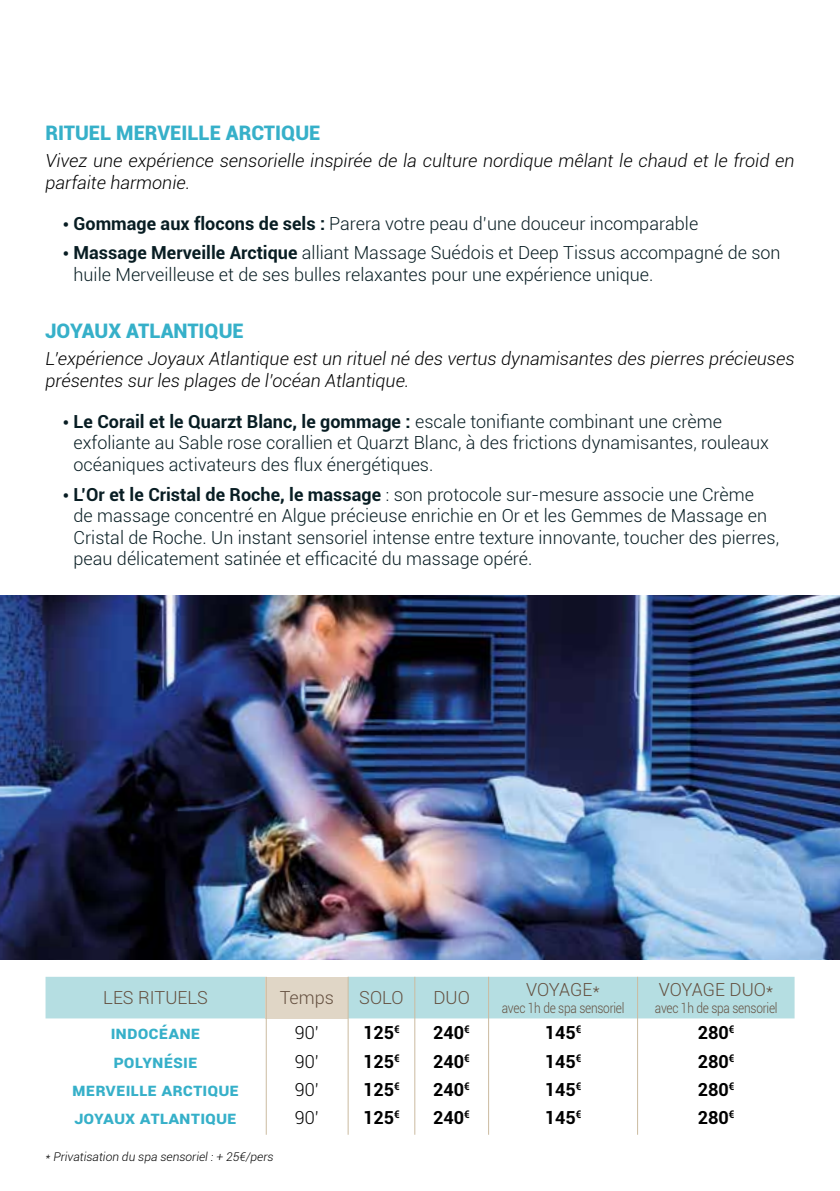
<style>
.page{position:relative;width:840px;height:1191px;background:#fff}
.page>*{position:absolute;margin:0;border:0;box-sizing:border-box;transform-origin:0 0}
.t1{font:900 20px "Roboto";color:#36b0c9}
.t2{font:300 18px/21.6px "Roboto";color:#081d23}
.t3{font:italic 300 18px/21.6px "Roboto";color:#000}
.t4{font:700 18px "Roboto";color:#000}
.t5{font:700 18px "Roboto";color:#36b0c9}
.t6{font:300 18px "Roboto";color:#645040}
.t7{font:300 18px "Roboto";color:#000}
.t8{font:300 14px "Roboto";letter-spacing:-.02em;color:#645040;scale:.85 1}
.t9{font:italic 300 12px "Roboto";color:#000}
.s1{font-family:"Vista Sans Med";font-weight:400;font-size:20px}
.s2{font-weight:700}
</style>
<div class="page">
<div style="left:45px;top:976px;width:749px;height:42px;background:#b5dee2"></div>
<div style="left:265px;top:976px;width:83px;height:42px;background:#e0d6c6"></div>
<img style="left:0;top:595px;width:839px;height:365px">
<hr style="left:265px;top:976px;width:1px;height:158px;background:#cbbba0">
<hr style="left:347px;top:976px;width:1px;height:158px;background:#cbbba0">
<hr style="left:414px;top:976px;width:1px;height:158px;background:#cbbba0">
<hr style="left:488px;top:976px;width:1px;height:158px;background:#cbbba0">
<hr style="left:636px;top:976px;width:1px;height:158px;background:#cbbba0">
<p class="t1" style="left:45px;top:118px;width:276px">RITUEL MERVEILLE ARCTIQUE</p>
<p class="t3" style="left:45px;top:149px;width:750px">Vivez une expérience sensorielle inspirée de la culture nordique mêlant le chaud et le froid en parfaite harmonie.</p>
<p class="t2" style="left:62px;top:212px;width:637px"><span class="s1">•</span> <span class="s2">Gommage aux flocons de sels :</span> Parera votre peau d’une douceur incomparable</p>
<p class="t2" style="left:73px;top:241px;width:708px;text-indent:-11px"><span class="s1">•</span> <span class="s2">Massage Merveille Arctique</span> alliant Massage Suédois et Deep Tissus accompagné de son huile Merveilleuse et de ses bulles relaxantes pour une expérience unique.</p>
<p class="t1" style="left:45px;top:316px;width:200px">JOYAUX ATLANTIQUE</p>
<p class="t3" style="left:45px;top:347px;width:750px">L’expérience Joyaux Atlantique est un rituel né des vertus dynamisantes des pierres précieuses présentes sur les plages de l’océan Atlantique.</p>
<p class="t2" style="left:73px;top:410px;width:696px;text-indent:-11px"><span class="s1">•</span> <span class="s2">Le Corail et le Quarzt Blanc, le gommage :</span> escale tonifiante combinant une crème exfoliante au Sable rose corallien et Quarzt Blanc, à des frictions dynamisantes, rouleaux océaniques activateurs des flux énergétiques.</p>
<p class="t2" style="left:73px;top:483px;width:706px;text-indent:-11px"><span class="s1">•</span> <span class="s2">L’Or et le Cristal de Roche, le massage</span> : son protocole sur-mesure associe une Crème<br>de massage concentré en Algue précieuse enrichie en Or et les Gemmes de Massage en Cristal de Roche. Un instant sensoriel intense entre texture innovante, toucher des pierres, peau délicatement satinée et efficacité du massage opéré.</p>
<p class="t6" style="left:103px;top:985px;width:106px">LES RITUELS</p>
<p class="t6" style="left:279px;top:985px;width:56px">Temps</p>
<p class="t6" style="left:359px;top:985px;width:46px">SOLO</p>
<p class="t6" style="left:433px;top:985px;width:38px">DUO</p>
<p class="t6" style="left:526px;top:977px;width:75px">VOYAGE*</p>
<p class="t8" style="left:501px;top:998px;width:146px">avec 1h de spa sensoriel</p>
<p class="t6" style="left:658px;top:977px;width:116px">VOYAGE DUO*</p>
<p class="t8" style="left:654px;top:998px;width:146px">avec 1h de spa sensoriel</p>
<p class="t5" style="left:111px;top:1020px;width:91px">Indocéane</p>
<p class="t7" style="left:295px;top:1020px;width:26px">90’</p>
<p class="t4" style="left:363px;top:1020px;width:38px">125<sup>€</sup></p>
<p class="t4" style="left:433px;top:1020px;width:38px">240<sup>€</sup></p>
<p class="t4" style="left:544px;top:1020px;width:38px">145<sup>€</sup></p>
<p class="t4" style="left:697px;top:1020px;width:38px">280<sup>€</sup></p>
<p class="t5" style="left:113px;top:1048px;width:86px">Polynésie</p>
<p class="t7" style="left:295px;top:1048px;width:26px">90’</p>
<p class="t4" style="left:363px;top:1048px;width:38px">125<sup>€</sup></p>
<p class="t4" style="left:433px;top:1048px;width:38px">240<sup>€</sup></p>
<p class="t4" style="left:544px;top:1048px;width:38px">145<sup>€</sup></p>
<p class="t4" style="left:697px;top:1048px;width:38px">280<sup>€</sup></p>
<p class="t5" style="left:72px;top:1077px;width:169px">Merveille arctique</p>
<p class="t7" style="left:295px;top:1077px;width:26px">90’</p>
<p class="t4" style="left:363px;top:1077px;width:38px">125<sup>€</sup></p>
<p class="t4" style="left:433px;top:1077px;width:38px">240<sup>€</sup></p>
<p class="t4" style="left:544px;top:1077px;width:38px">145<sup>€</sup></p>
<p class="t4" style="left:697px;top:1077px;width:38px">280<sup>€</sup></p>
<p class="t5" style="left:74px;top:1105px;width:21px">JOYAUX</p>
<p class="t5" style="left:140px;top:1105px;width:11px">ATLANTIQUE</p>
<p class="t7" style="left:295px;top:1105px;width:26px">90’</p>
<p class="t4" style="left:363px;top:1105px;width:38px">125<sup>€</sup></p>
<p class="t4" style="left:433px;top:1105px;width:38px">240<sup>€</sup></p>
<p class="t4" style="left:544px;top:1105px;width:38px">145<sup>€</sup></p>
<p class="t4" style="left:697px;top:1105px;width:38px">280<sup>€</sup></p>
<p class="t9" style="left:45px;top:1148px;width:229px">* Privatisation du spa sensoriel : + 25€/pers</p>
</div>
